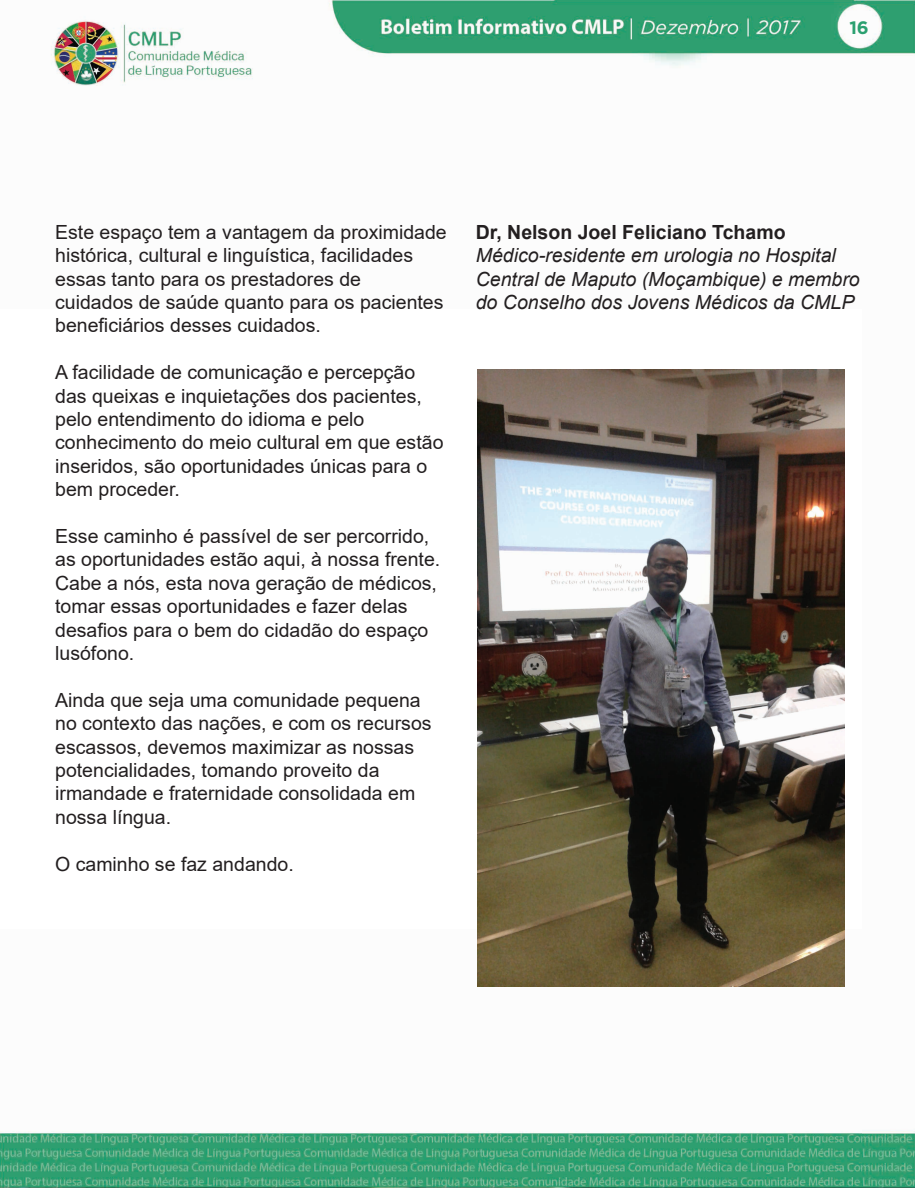
<style>
.page{position:relative;width:915px;height:1188px;background:#fff}
.page>*{position:absolute;margin:0;border:0;box-sizing:border-box;transform-origin:0 0}
.t1{font:19.5px/23.4px "Arial";color:#231f20}
.t2{font:italic 19.5px/23.4px "Arial";color:#231f20}
.t3{font:700 19.5px "Arial";color:#231f20}
.t4{font:700 18px "Gotham";color:#2ba070}
</style>
<div class="page">
<img style="left:0;top:0;width:914px;height:1188px">
<img style="left:477px;top:370px;width:366px;height:616px">
<p class="t4" style="left:849px;top:17px;width:21px">16</p>
<p class="t1" style="left:55px;top:220px;width:393px">Este espaço tem a vantagem da proximidade histórica, cultural e linguística, facilidades essas tanto para os prestadores de<br>cuidados de saúde quanto para os pacientes beneficiários desses cuidados.</p>
<p class="t1" style="left:55px;top:360px;width:390px">A facilidade de comunicação e percepção das queixas e inquietações dos pacientes, pelo entendimento do idioma e pelo conhecimento do meio cultural em que estão inseridos, são oportunidades únicas para o bem proceder.</p>
<p class="t1" style="left:55px;top:524px;width:386px">Esse caminho é passível de ser percorrido, as oportunidades estão aqui, à nossa frente.<br>Cabe a nós, esta nova geração de médicos, tomar essas oportunidades e fazer delas desafios para o bem do cidadão do espaço lusófono.</p>
<p class="t1" style="left:55px;top:688px;width:378px">Ainda que seja uma comunidade pequena no contexto das nações, e com os recursos escassos, devemos maximizar as nossas potencialidades, tomando proveito da irmandade e fraternidade consolidada em nossa língua.</p>
<p class="t1" style="left:55px;top:852px;width:240px">O caminho se faz andando.</p>
<p class="t3" style="left:475px;top:218px;width:311px">Dr, Nelson Joel Feliciano Tchamo</p>
<p class="t2" style="left:475px;top:244px;width:385px">Médico-residente em urologia no Hospital<br>Central de Maputo (Moçambique) e membro do Conselho dos Jovens Médicos da CMLP</p>
</div>
